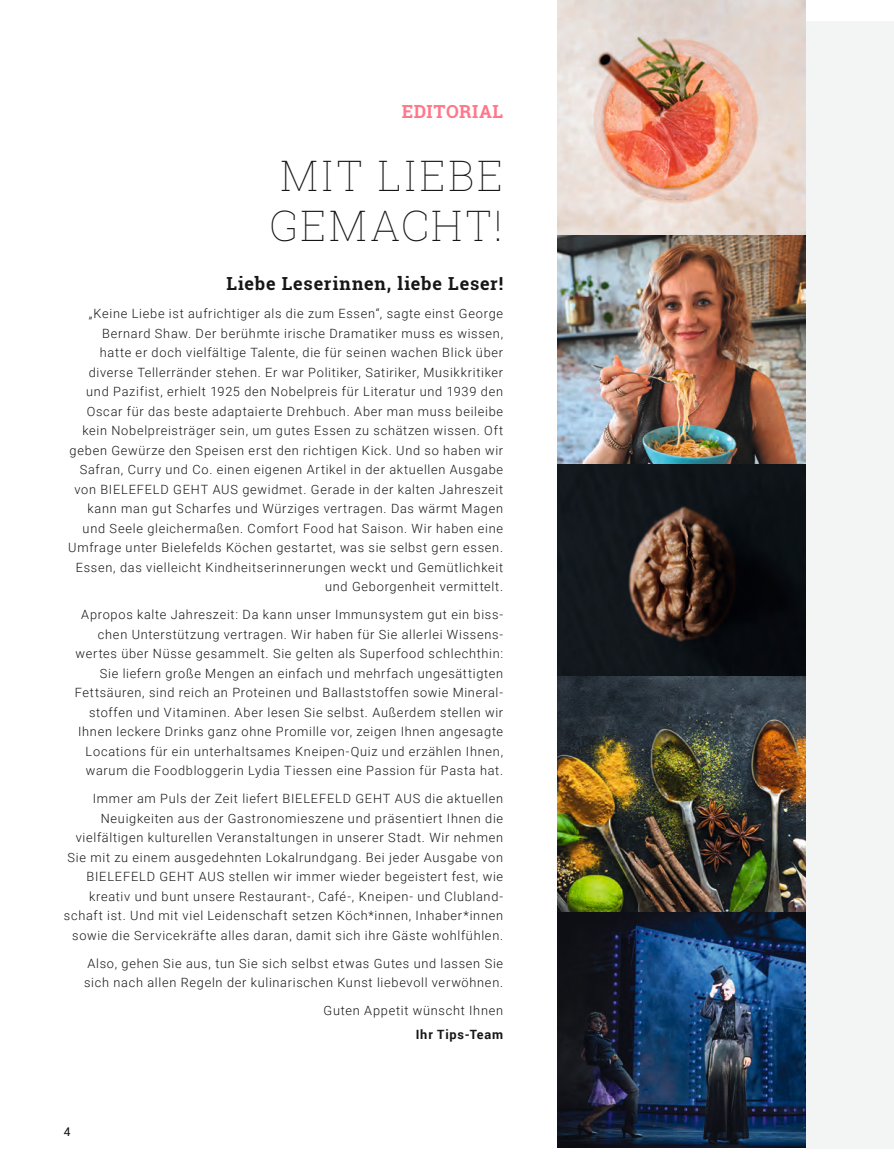
<style>
.page{position:relative;width:894px;height:1170px;background:#fff}
.page>*{position:absolute;margin:0;border:0;box-sizing:border-box;transform-origin:0 0}
.t1{font:100 42px/49.5px "Roboto Slab";letter-spacing:.065em;color:#151616}
.t2{font:700 18px "Roboto Slab";letter-spacing:.045em;color:#151616}
.t3{font:700 18px "Roboto Slab";letter-spacing:.035em;color:#fe7789}
.t4{font:300 12.75px/19.5px "Roboto";letter-spacing:.055em;color:#151616;text-align:right}
.t5{font:700 12.75px "Roboto";letter-spacing:.065em;color:#151616}
.t6{font:12px "Roboto";color:#151616}
</style>
<div class="page">
<div style="left:557px;top:21px;width:336px;height:1127px;background:#f3f4f4"></div>
<img style="left:557px;top:0;width:248px;height:1147px">
<h2 class="t3" style="left:402px;top:99px;width:103px">EDITORIAL</h2>
<h1 class="t1" style="left:269px;top:150px;width:235px">MIT LIEBE<br>GEMACHT!</h1>
<h2 class="t2" style="left:226px;top:271px;width:278px">Liebe Leserinnen, liebe Leser!</h2>
<p class="t4" style="left:68px;top:303px;width:436px">„Keine Liebe ist aufrichtiger als die zum Essen“, sagte einst George Bernard Shaw. Der berühmte irische Dramatiker muss es wissen, hatte er doch vielfältige Talente, die für seinen wachen Blick über diverse Tellerränder stehen. Er war Politiker, Satiriker, Musikkritiker und Pazifist, erhielt 1925 den Nobelpreis für Literatur und 1939 den Oscar für das beste adaptaierte Drehbuch. Aber man muss beileibe kein Nobelpreisträger sein, um gutes Essen zu schätzen wissen. Oft geben Gewürze den Speisen erst den richtigen Kick. Und so haben wir Safran, Curry und Co. einen eigenen Artikel in der aktuellen Ausgabe von BIELEFELD GEHT AUS gewidmet. Gerade in der kalten Jahreszeit kann man gut Scharfes und Würziges vertragen. Das wärmt Magen und Seele gleichermaßen. Comfort Food hat Saison. Wir haben eine Umfrage unter Bielefelds Köchen gestartet, was sie selbst gern essen.<br>Essen, das vielleicht Kindheitserinnerungen weckt und Gemütlichkeit und Geborgenheit vermittelt.</p>
<p class="t4" style="left:75px;top:604px;width:430px">Apropos kalte Jahreszeit: Da kann unser Immunsystem gut ein biss&shy;chen Unterstützung vertragen. Wir haben für Sie allerlei Wissens&shy;wertes über Nüsse gesammelt. Sie gelten als Superfood schlechthin:<br>Sie liefern große Mengen an einfach und mehrfach ungesättigten Fettsäuren, sind reich an Proteinen und Ballaststoffen sowie Mineral&shy;stoffen und Vitaminen. Aber lesen Sie selbst. Außerdem stellen wir Ihnen leckere Drinks ganz ohne Promille vor, zeigen Ihnen angesagte Locations für ein unterhaltsames Kneipen-Quiz und erzählen Ihnen, warum die Foodbloggerin Lydia Tiessen eine Passion für Pasta hat.</p>
<p class="t4" style="left:64px;top:788px;width:441px">Immer am Puls der Zeit liefert BIELEFELD GEHT AUS die aktuellen Neuigkeiten aus der Gastronomieszene und präsentiert Ihnen die vielfältigen kulturellen Veranstaltungen in unserer Stadt. Wir nehmen Sie mit zu einem ausgedehnten Lokalrundgang. Bei jeder Ausgabe von BIELEFELD GEHT AUS stellen wir immer wieder begeistert fest, wie kreativ und bunt unsere Restaurant-, Café-, Kneipen- und Clubland&shy;schaft ist. Und mit viel Leidenschaft setzen Köch*innen, Inhaber*innen sowie die Servicekräfte alles daran, damit sich ihre Gäste wohlfühlen.</p>
<p class="t4" style="left:84px;top:953px;width:420px;text-align:left">Also, gehen Sie aus, tun Sie sich selbst etwas Gutes und lassen Sie sich nach allen Regeln der kulinarischen Kunst liebevoll verwöhnen.</p>
<p class="t4" style="left:323px;top:1000px;width:181px">Guten Appetit wünscht Ihnen</p>
<p class="t5" style="left:415px;top:1025px;width:89px">Ihr Tips-Team</p>
<p class="t6" style="left:64px;top:1123px;width:8px">4</p>
</div>
